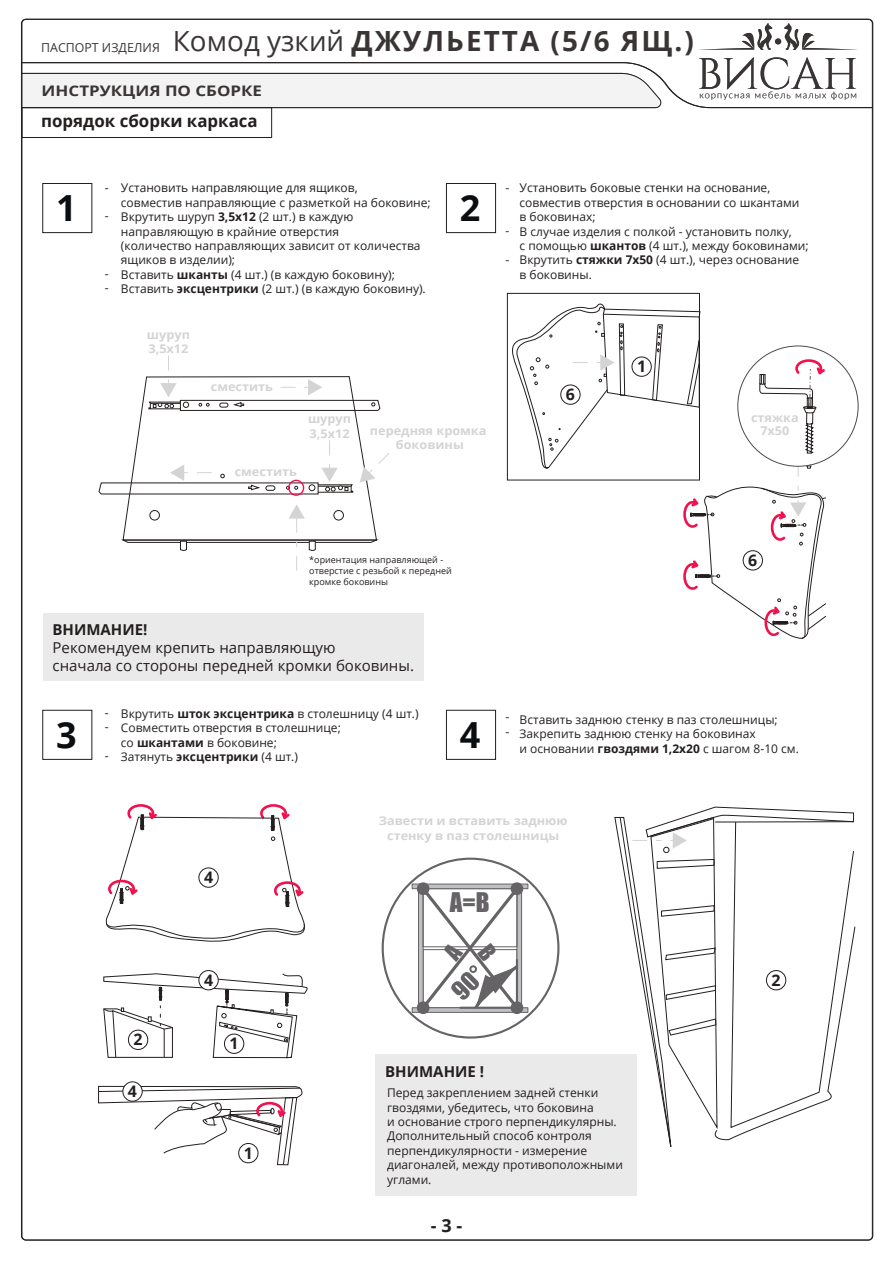
<style>
.page{position:relative;width:893px;height:1262px;background:#fff}
.page>*{position:absolute;margin:0;border:0;box-sizing:border-box;transform-origin:0 0}
.t1{font:700 36px "Open Sans";color:#0b0e11}
.t2{font:700 27.75px "Open Sans";letter-spacing:.075em;color:#393535}
.t3{font:24.9px "Impact";color:#656365}
.t4{font:700 18px "Open Sans";color:#241f1f}
.t5{font:700 16.8px "Open Sans";color:#241f1f}
.t6{font:700 15.9px "Open Sans";color:#241f1f}
.t7{font:15px/18px "Open Sans";color:#241f1f}
.t8{font:700 15px "Open Sans";color:#241f1f}
.t9{font:700 14.55px "Open Sans";color:#393535;scale:1.16 1}
.t10{font:12.3px "Open Sans";color:#393535}
.t11{font:12px/14.4px "Open Sans";color:#241f1f}
.t12{font:700 12px/14.4px "Open Sans";color:#d5d4d5;text-align:center;scale:1.06 1}
.t13{font:9px/10.8px "Open Sans";color:#241f1f}
.s1{font-weight:400}
.s2{font-weight:700}
</style>
<div class="page">
<svg style="left:698px;top:23px;width:160px;height:27px"></svg>
<svg style="left:21px;top:57px;width:852px;height:51px"></svg>
<div style="left:22px;top:107px;width:250px;height:31px;border:1px solid #241f1f"></div>
<div style="left:43px;top:613px;width:380px;height:68px;background:#ebeaea"></div>
<div style="left:376px;top:1054px;width:261px;height:142px;background:#ebeaea"></div>
<div style="left:43px;top:183px;width:49px;height:50px;border:1px solid #241f1f"></div>
<div style="left:446px;top:183px;width:49px;height:50px;border:1px solid #241f1f"></div>
<div style="left:446px;top:710px;width:49px;height:49px;border:1px solid #241f1f"></div>
<svg style="left:98px;top:356px;width:291px;height:214px"></svg>
<div style="left:507px;top:293px;width:192px;height:187px;border:1px solid #241f1f"></div>
<svg style="left:511px;top:302px;width:315px;height:337px"></svg>
<svg style="left:103px;top:973px;width:205px;height:85px"></svg>
<div style="left:743px;top:550px;width:19px;height:20px;background:#fff;border-radius:50%"></div>
<div style="left:742px;top:550px;width:20px;height:20px;border:1px solid #241f1f;border-radius:50%"></div>
<div style="left:199px;top:970px;width:19px;height:20px;background:#fff;border-radius:50%"></div>
<div style="left:198px;top:970px;width:21px;height:20px;border:1px solid #241f1f;border-radius:50%"></div>
<svg style="left:123px;top:1081px;width:19px;height:20px"></svg>
<div style="left:122px;top:1081px;width:21px;height:20px;border:1px solid #241f1f;border-radius:50%"></div>
<div style="left:224px;top:1034px;width:20px;height:19px;background:#fff;border-radius:50%"></div>
<div style="left:224px;top:1033px;width:20px;height:20px;border:1px solid #241f1f;border-radius:50%"></div>
<div style="left:128px;top:1030px;width:20px;height:19px;background:#fff;border-radius:50%"></div>
<div style="left:128px;top:1029px;width:20px;height:20px;border:1px solid #241f1f;border-radius:50%"></div>
<svg style="left:98px;top:1086px;width:204px;height:79px"></svg>
<svg style="left:105px;top:804px;width:200px;height:138px"></svg>
<svg style="left:412px;top:1007px;width:116px;height:5px"></svg>
<svg style="left:412px;top:883px;width:116px;height:6px"></svg>
<svg style="left:614px;top:806px;width:241px;height:341px"></svg>
<svg style="left:417px;top:876px;width:106px;height:138px"></svg>
<h2 class="t2" style="left:173px;top:21px;width:522px"><span class="s1">Комод узкий</span> ДЖУЛЬЕТТА (5/6 ЯЩ.)</h2>
<p class="t10" style="left:41px;top:39px;width:120px">ПАСПОРТ ИЗДЕЛИЯ</p>
<p class="t9" style="left:38px;top:80px;width:191px">ИНСТРУКЦИЯ ПО СБОРКЕ</p>
<p class="t9" style="left:42px;top:80px;width:191px">ИНСТРУКЦИЯ ПО СБОРКЕ</p>
<h3 class="t5" style="left:41px;top:109px;width:218px">порядок сборки каркаса</h3>
<p class="t11" style="left:121px;top:180px;width:311px">Установить направляющие для ящиков,<br>совместив направляющие с разметкой на боковине; Вкрутить шуруп <span class="s2">3,5х12</span> (2 шт.) в каждую направляющую в крайние отверстия<br>(количество направляющих зависит от количества ящиков в изделии);<br>Вставить <span class="s2">шканты</span> (4 шт.) (в каждую боковину); Вставить <span class="s2">эксцентрики</span> (2 шт.) (в каждую боковину).</p>
<p class="t11" style="left:105px;top:180px;width:5px">-</p>
<p class="t11" style="left:105px;top:208px;width:5px">-</p>
<h1 class="t1" style="left:56px;top:182px;width:22px">1</h1>
<h1 class="t1" style="left:460px;top:182px;width:22px">2</h1>
<p class="t11" style="left:105px;top:266px;width:5px">- -</p>
<p class="t12" style="left:147px;top:327px;width:42px;text-align:left">шуруп<br>3,5х12</p>
<p class="t12" style="left:211px;top:379px;width:60px">сместить</p>
<p class="t12" style="left:235px;top:464px;width:60px">сместить</p>
<p class="t12" style="left:308px;top:411px;width:42px;text-align:left">шуруп<br>3,5х12</p>
<p class="t12" style="left:370px;top:423px;width:111px">передняя кромка боковины</p>
<p class="t11" style="left:505px;top:180px;width:5px">-</p>
<p class="t11" style="left:505px;top:223px;width:5px">-</p>
<p class="t11" style="left:505px;top:252px;width:5px">-</p>
<p class="t11" style="left:519px;top:180px;width:290px">Установить боковые стенки на основание, совместив отверстия в основании со шкантами в боковинах;<br>В случае изделия с полкой - установить полку,<br>с помощью <span class="s2">шкантов</span> (4 шт.), между боковинами; Вкрутить <span class="s2">стяжки 7х50</span> (4 шт.), через основание в боковины.</p>
<h3 class="t6" style="left:566px;top:383px;width:11px">6</h3>
<h3 class="t6" style="left:637px;top:355px;width:11px">1</h3>
<p class="t12" style="left:751px;top:411px;width:46px;line-height:12.8px">стяжка<br>7x50</p>
<p class="t13" style="left:309px;top:554px;width:144px">*ориентация направляющей - отверстие с резьбой к передней кромке боковины</p>
<p class="t8" style="left:53px;top:619px;width:96px">ВНИМАНИЕ!</p>
<p class="t7" style="left:53px;top:638px;width:363px">Рекомендуем крепить направляющую<br>сначала со стороны передней кромки боковины.</p>
<p class="t11" style="left:121px;top:706px;width:299px">Вкрутить <span class="s2">шток эксцентрика</span> в столешницу (4 шт.)<br>Совместить отверстия в столешнице;<br>со <span class="s2">шкантами</span> в боковине;<br>Затянуть <span class="s2">эксцентрики</span> (4 шт.)</p>
<p class="t11" style="left:105px;top:705px;width:5px">- -</p>
<p class="t11" style="left:105px;top:748px;width:5px">-</p>
<h1 class="t1" style="left:56px;top:709px;width:22px">3</h1>
<h1 class="t1" style="left:460px;top:709px;width:22px">4</h1>
<h3 class="t6" style="left:748px;top:549px;width:11px">6</h3>
<p class="t11" style="left:505px;top:709px;width:5px">- -</p>
<p class="t11" style="left:519px;top:712px;width:281px">Вставить заднюю стенку в паз столешницы;<br>Закрепить заднюю стенку на боковинах<br>и основании <span class="s2">гвоздями 1,2х20</span> с шагом 8-10 см.</p>
<h3 class="t6" style="left:133px;top:1028px;width:11px">2</h3>
<h3 class="t6" style="left:128px;top:1080px;width:11px">4</h3>
<h3 class="t6" style="left:204px;top:866px;width:11px">4</h3>
<h3 class="t6" style="left:204px;top:968px;width:11px">4</h3>
<h3 class="t6" style="left:229px;top:1032px;width:11px">1</h3>
<h3 class="t6" style="left:244px;top:1141px;width:11px">1</h3>
<p class="t12" style="left:379px;top:813px;width:179px">Завести и вставить заднюю стенку в паз столешницы</p>
<h3 class="t3" style="left:450px;top:882px;width:41px">А=В</h3>
<p class="t8" style="left:385px;top:1061px;width:100px">ВНИМАНИЕ !</p>
<p class="t11" style="left:387px;top:1085px;width:237px">Перед закреплением задней стенки гвоздями, убедитесь, что боковина<br>и основание строго перпендикулярны.<br>Дополнительный способ контроля перпендикулярности - измерение диагоналей, между противоположными углами.</p>
<h3 class="t4" style="left:431px;top:1212px;width:33px">- 3 -</h3>
<h3 class="t6" style="left:771px;top:968px;width:11px">2</h3>
</div>
